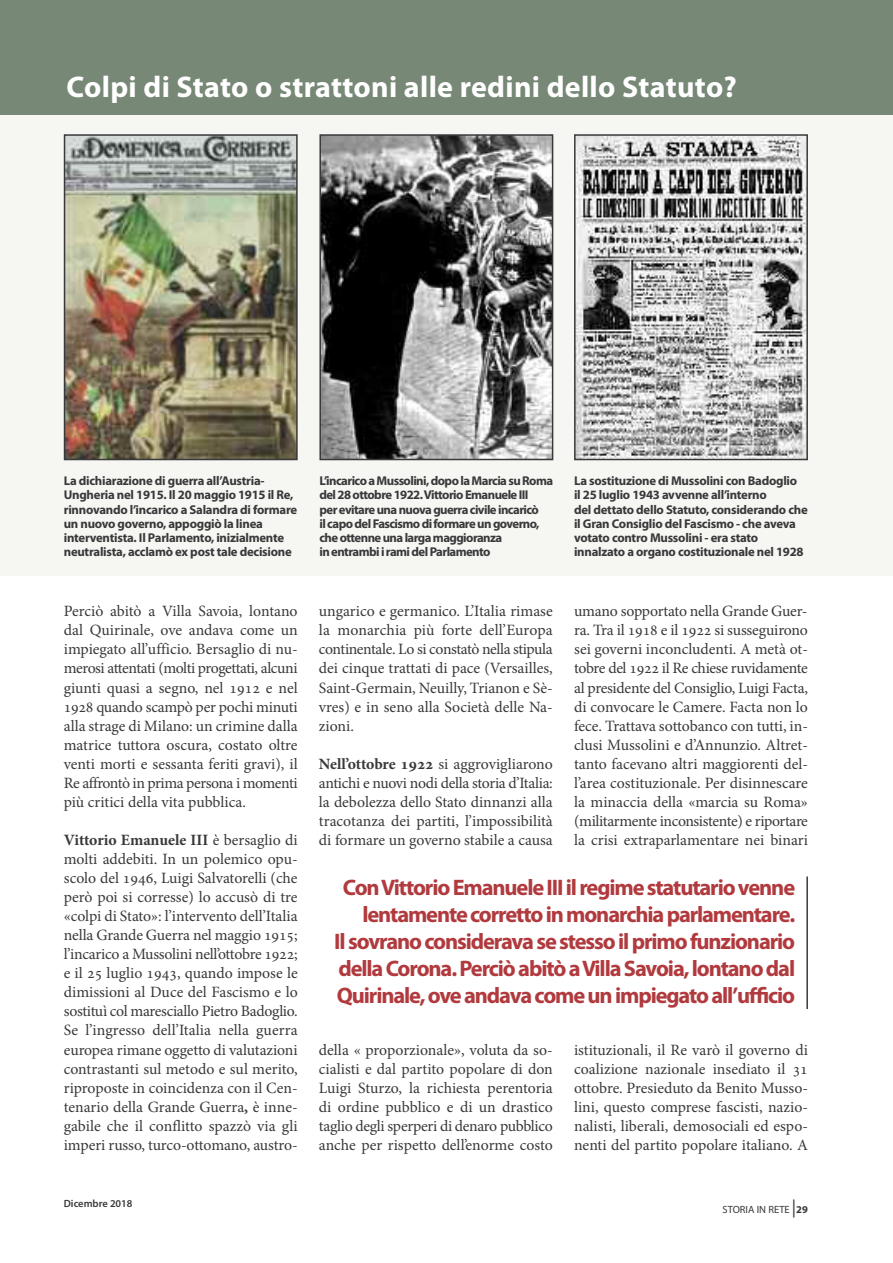
<style>
.page{position:relative;width:893px;height:1263px;background:#fff}
.page>*{position:absolute;margin:0;border:0;box-sizing:border-box;transform-origin:0 0}
.t1{font:700 30px "Myriad Pro";letter-spacing:.01em;color:#fff}
.t2{font:700 22.5px/27px "Myriad Pro";letter-spacing:-.05em;color:#b13a3e;text-align:right}
.t3{font:15.75px/19px "Minion Pro";letter-spacing:-.005em;color:#39383a;text-align:justify}
.t4{font:700 12.75px/14.2px "Myriad Pro";letter-spacing:-.02em;color:#39383a}
.t5{font:700 12.75px/14.2px "Myriad Pro";letter-spacing:-.045em;color:#39383a}
.t6{font:10.5px "Myriad Pro";color:#39383a}
.t7{font:600 10.5px "Myriad Pro";color:#39383a}
.s1{font-weight:700}
.s2{font-size:18px}
</style>
<div class="page">
<hr style="left:806px;top:876px;width:2px;height:133px;background:#39383a">
<div style="left:0;top:0;width:893px;height:576px;background:#f6f6f2"></div>
<img style="left:67px;top:137px;width:228px;height:320px">
<div style="left:64px;top:134px;width:234px;height:326px;border:2px solid #39383a"></div>
<img style="left:322px;top:137px;width:228px;height:320px">
<div style="left:319px;top:134px;width:234px;height:326px;border:2px solid #39383a"></div>
<img style="left:577px;top:137px;width:228px;height:320px">
<div style="left:574px;top:134px;width:234px;height:326px;border:2px solid #39383a"></div>
<div style="left:0;top:0;width:893px;height:115px;background:#787"></div>
<h1 class="t1" style="left:67px;top:76px;width:672px">Colpi di Stato o strattoni alle redini dello Statuto?</h1>
<p class="t4" style="left:64px;top:475px;width:235px">La dichiarazione di guerra all’Austria-Ungheria nel 1915. Il 20 maggio 1915 il Re, rinnovando l’incarico a Salandra di formare un nuovo governo, appoggiò la linea interventista. Il Parlamento, inizialmente neutralista, acclamò ex post tale decisione</p>
<p class="t5" style="left:319px;top:475px;width:235px">L’incarico a Mussolini, dopo la Marcia su Roma del 28 ottobre 1922.Vittorio Emanuele III<br>per evitare una nuova guerra civile incaricò<br>il capo del Fascismo di formare un governo, che ottenne una larga maggioranza<br>in entrambi i rami del Parlamento</p>
<p class="t4" style="left:574px;top:475px;width:235px">La sostituzione di Mussolini con Badoglio<br>il 25 luglio 1943 avvenne all’interno<br>del dettato dello Statuto, considerando che il Gran Consiglio del Fascismo - che aveva votato contro Mussolini - era stato innalzato a organo costituzionale nel 1928</p>
<p class="t3" style="left:64px;top:603px;width:235px">Perciò abitò a Villa Savoia, lontano dal Quirinale, ove andava come un impiegato all’ufficio. Bersaglio di nu&shy;merosi attentati (molti progettati, alcuni giunti quasi a segno, nel 1912 e nel 1928 quando scampò per pochi minuti alla strage di Milano: un crimine dalla matrice tuttora oscura, costato oltre venti morti e sessanta feriti gravi), il Re affrontò in prima persona i momenti più critici della vita pubblica.</p>
<p class="t3" style="left:64px;top:832px;width:235px"><span class="s1">Vittorio Emanuele III</span> è bersaglio di molti addebiti. In un polemico opu&shy;scolo del 1946, Luigi Salvatorelli (che però poi si corresse) lo accusò di tre «colpi di Stato»: l’intervento dell’Italia nella Grande Guerra nel maggio 1915; l’incarico a Mussolini nell’ottobre 1922; e il 25 luglio 1943, quando impose le dimissioni al Duce del Fascismo e lo sostituì col maresciallo Pietro Badoglio.<br>Se l’ingresso dell’Italia nella guerra europea rimane oggetto di valutazioni contrastanti sul metodo e sul merito, riproposte in coincidenza con il Cen&shy;tenario della Grande Guerra<span class="s1">,</span> è inne&shy;gabile che il conflitto spazzò via gli imperi russo, turco-ottomano, austro-</p>
<p class="t3" style="left:319px;top:603px;width:235px">ungarico e germanico. L’Italia rimase la monarchia più forte dell’Europa continentale. Lo si constatò nella stipula dei cinque trattati di pace (Versailles, Saint-Germain, Neuilly, Trianon e Sè&shy;vres) e in seno alla Società delle Na&shy;zioni.</p>
<p class="t3" style="left:319px;top:755px;width:235px"><span class="s1">Nell’ottobre 1922</span> si aggrovigliarono antichi e nuovi nodi della storia d’Italia: la debolezza dello Stato dinnanzi alla tracotanza dei partiti, l’impossibilità di formare un governo stabile a causa</p>
<p class="t3" style="left:574px;top:603px;width:235px">umano sopportato nella Grande Guer&shy;ra. Tra il 1918 e il 1922 si susseguirono sei governi inconcludenti. A metà ot&shy;tobre del 1922 il Re chiese ruvidamente al presidente del Consiglio, Luigi Facta, di convocare le Camere. Facta non lo fece. Trattava sottobanco con tutti, in&shy;clusi Mussolini e d’Annunzio. Altret&shy;tanto facevano altri maggiorenti del&shy;l’area costituzionale. Per disinnescare la minaccia della «marcia su Roma» (militarmente inconsistente) e riportare la crisi extraparlamentare nei binari</p>
<p class="t2" style="left:334px;top:876px;width:462px">ConVittorioEmanueleIIIilregimestatutariovenne lentamentecorrettoinmonarchiaparlamentare.<br>Ilsovranoconsideravasestessoilprimofunzionario dellaCorona.PerciòabitòaVillaSavoia,lontanodal Quirinale,oveandavacomeunimpiegatoall’ufficio</p>
<p class="t3" style="left:319px;top:1041px;width:235px">della « proporzionale», voluta da so&shy;cialisti e dal partito popolare di don Luigi Sturzo, la richiesta perentoria di ordine pubblico e di un drastico taglio degli sperperi di denaro pubblico anche per rispetto dell’enorme costo</p>
<p class="t3" style="left:574px;top:1041px;width:235px">istituzionali, il Re varò il governo di coalizione nazionale insediato il 31 ottobre. Presieduto da Benito Musso&shy;lini, questo comprese fascisti, nazio&shy;nalisti, liberali, demosociali ed espo&shy;nenti del partito popolare italiano. A</p>
<p class="t7" style="left:64px;top:1199px;width:70px">Dicembre 2018</p>
<p class="t6" style="left:723px;top:1205px;width:87px">STORIA IN RETE <span class="s2">|</span><span class="s1">29</span></p>
</div>
